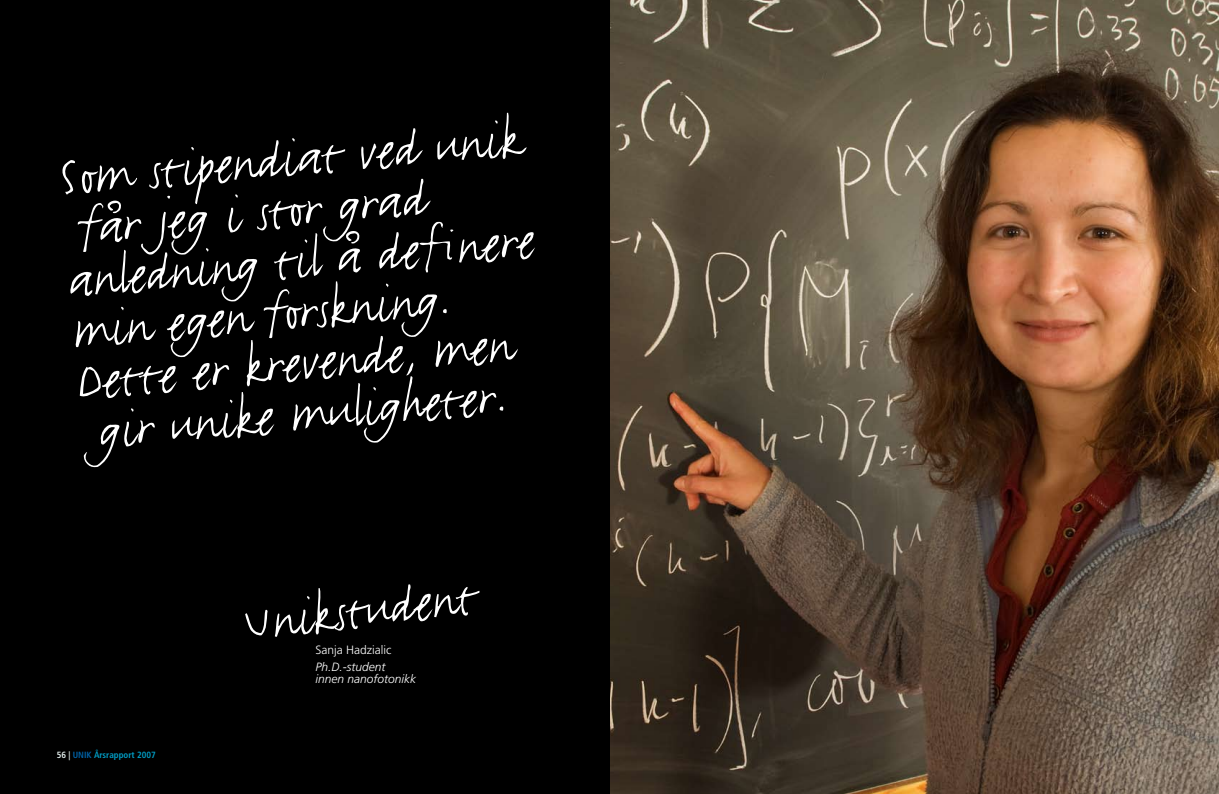
<style>
.page{position:relative;width:1219px;height:794px;background:#fff}
.page>*{position:absolute;margin:0;border:0;box-sizing:border-box;transform-origin:0 0}
.t1{font:60px/51px "FF Justlefthand";color:#fff}
.t2{font:italic 300 12px/12px "Frutiger LT";color:#fff}
.t3{font:300 12px "Frutiger LT";color:#fff}
.t4{font:700 condensed 9px "Frutiger LT";color:#009dc5}
.s1{font-size:68px}
.s2{color:#e4efee}
.s3{color:#0062a6}
</style>
<div class="page">
<img style="left:609px;top:0;width:610px;height:794px">
<div style="left:0;top:0;width:609px;height:794px;background:#000"></div>
<p class="t1" style="left:57px;top:155px;width:469px;rotate:-5deg"><span class="s1">S</span>om stipendiat ved unik får jeg i stor grad anledning til å defi nere min egen forskning.<br>Dette er krevende, men gir unike muligheter.</p>
<p class="t4" style="left:57px;top:749px;width:101px"><span class="s2">56 |</span> <span class="s3">UNIK</span> Årsrapport 2007</p>
<p class="t1" style="left:240px;top:600px;width:236px;rotate:-7deg">Unikstudent</p>
<p class="t3" style="left:316px;top:642px;width:77px">Sanja Hadzialic</p>
<p class="t2" style="left:316px;top:661px;width:102px">Ph.D.-student innen nanofotonikk</p>
</div>
